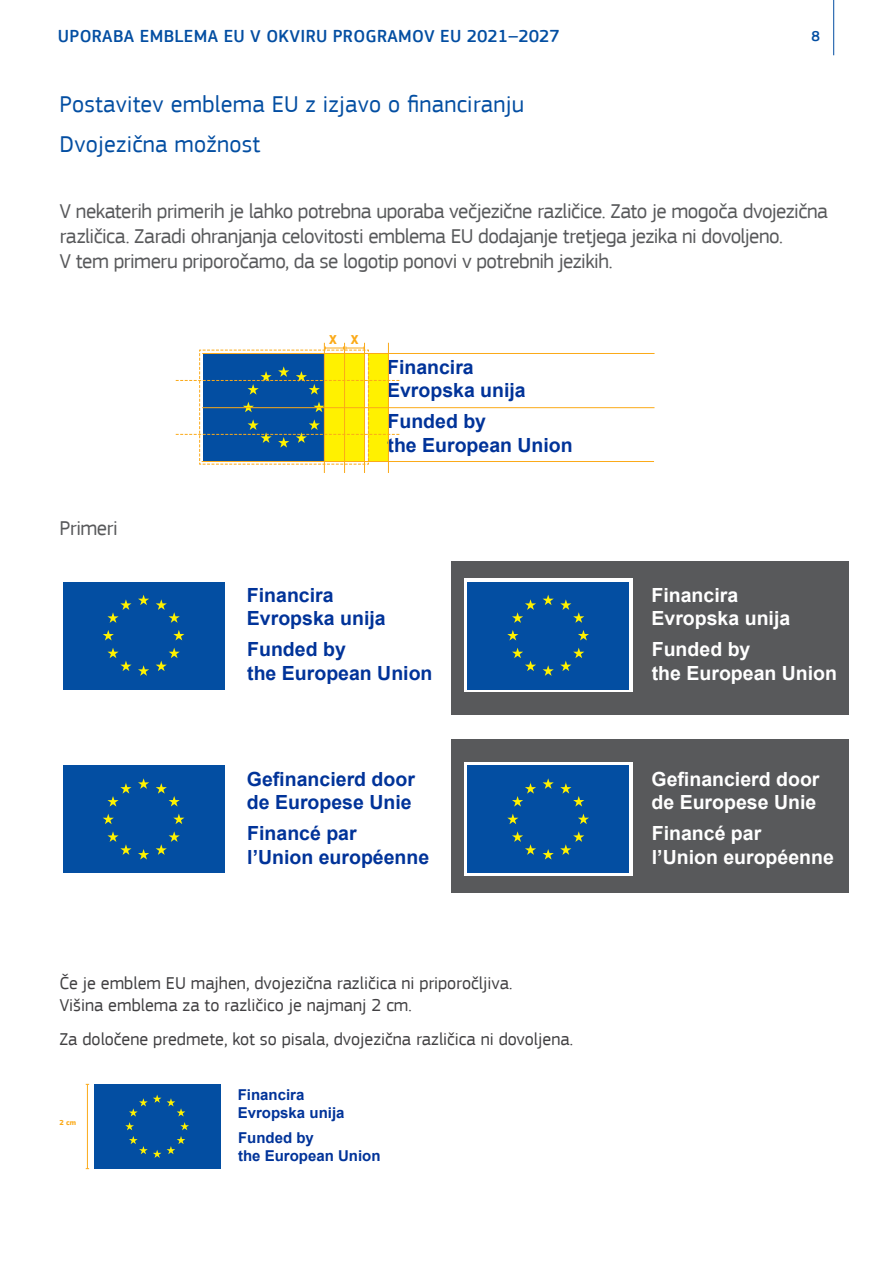
<style>
.page{position:relative;width:893px;height:1263px;background:#fff}
.page>*{position:absolute;margin:0;border:0;box-sizing:border-box;transform-origin:0 0}
.Title_3_Next{font:24px/40.5px "EC Square Sans Pro";letter-spacing:.01em;color:#034ea2}
.Body_big{font:21px/25.2px "EC Square Sans Pro";letter-spacing:-.025em;color:#58595b}
.Logo_1_2{font:700 19.5px/23.4px "Arial";color:#039}
.Logo_1_3{font:700 19.5px/23.4px "Arial";color:#fff}
.Body_left{font:18px "EC Square Sans Pro";color:#414042}
.Body_left_nsa{font:18px "EC Square Sans Pro";color:#414042}
.t1{font:500 18px "EC Square Sans Pro";letter-spacing:.02em;color:#034ea2}
.Logo_1_5{font:700 15px "Arial";color:#039}
.t2{font:500 15px "EC Square Sans Pro";color:#034ea2}
.t3{font:700 13.35px "EC Square Sans Pro";color:#fbaa19}
.Fig_0{font:700 7.5px "EC Square Sans Pro";color:#fbaa19}
</style>
<div class="page">
<hr style="left:833px;top:0;width:1px;height:55px;background:#034ea2">
<div style="left:63px;top:582px;width:161px;height:107px;background:#034ea2"></div>
<svg style="left:138px;top:595px;width:11px;height:10px"></svg>
<svg style="left:107px;top:599px;width:25px;height:24px"></svg>
<svg style="left:103px;top:630px;width:11px;height:10px"></svg>
<svg style="left:107px;top:648px;width:25px;height:23px"></svg>
<svg style="left:138px;top:665px;width:11px;height:11px"></svg>
<svg style="left:156px;top:648px;width:24px;height:23px"></svg>
<svg style="left:173px;top:630px;width:11px;height:10px"></svg>
<svg style="left:156px;top:599px;width:24px;height:24px"></svg>
<div style="left:63px;top:765px;width:161px;height:108px;background:#034ea2"></div>
<svg style="left:138px;top:778px;width:11px;height:11px"></svg>
<svg style="left:107px;top:783px;width:25px;height:24px"></svg>
<svg style="left:103px;top:814px;width:11px;height:10px"></svg>
<svg style="left:107px;top:831px;width:25px;height:24px"></svg>
<svg style="left:138px;top:849px;width:11px;height:10px"></svg>
<svg style="left:156px;top:831px;width:24px;height:24px"></svg>
<svg style="left:173px;top:813px;width:11px;height:11px"></svg>
<svg style="left:156px;top:783px;width:24px;height:23px"></svg>
<hr style="left:324px;top:343px;width:1px;height:130px;background:#fbaa19">
<hr style="left:388px;top:343px;width:1px;height:130px;background:#fbaa19">
<hr style="left:364px;top:343px;width:1px;height:130px;background:#fbaa19">
<hr style="left:344px;top:343px;width:1px;height:130px;background:#fbaa19">
<svg style="left:176px;top:346px;width:223px;height:119px"></svg>
<hr style="left:202px;top:461px;width:452px;height:1px;background:#fbaa19">
<hr style="left:202px;top:353px;width:452px;height:1px;background:#fbaa19">
<hr style="left:202px;top:407px;width:452px;height:1px;background:#fbaa19">
<div style="left:92px;top:1082px;width:131px;height:89px;background:linear-gradient(to right,#034ea2,#034ea2)"></div>
<div style="left:94px;top:1084px;width:126px;height:84px;background:#034ea2"></div>
<svg style="left:125px;top:1122px;width:9px;height:8px"></svg>
<svg style="left:129px;top:1136px;width:56px;height:22px"></svg>
<svg style="left:180px;top:1122px;width:9px;height:8px"></svg>
<svg style="left:129px;top:1094px;width:56px;height:22px"></svg>
<hr style="left:87px;top:1084px;width:1px;height:85px;background:#fbaa19">
<div style="left:451px;top:561px;width:397px;height:153px;background:#58595b"></div>
<div style="left:464px;top:578px;width:168px;height:114px;background:#fff"></div>
<div style="left:467px;top:582px;width:162px;height:107px;background:#034ea2"></div>
<svg style="left:543px;top:595px;width:11px;height:10px"></svg>
<svg style="left:512px;top:599px;width:24px;height:24px"></svg>
<svg style="left:507px;top:630px;width:11px;height:10px"></svg>
<svg style="left:512px;top:648px;width:24px;height:23px"></svg>
<svg style="left:543px;top:665px;width:11px;height:11px"></svg>
<svg style="left:560px;top:648px;width:24px;height:23px"></svg>
<svg style="left:578px;top:630px;width:11px;height:10px"></svg>
<svg style="left:560px;top:599px;width:24px;height:24px"></svg>
<div style="left:451px;top:740px;width:397px;height:153px;background:#58595b"></div>
<div style="left:464px;top:762px;width:168px;height:114px;background:#fff"></div>
<div style="left:467px;top:765px;width:162px;height:108px;background:#034ea2"></div>
<svg style="left:543px;top:778px;width:11px;height:11px"></svg>
<svg style="left:512px;top:783px;width:24px;height:24px"></svg>
<svg style="left:507px;top:814px;width:11px;height:10px"></svg>
<svg style="left:512px;top:831px;width:24px;height:24px"></svg>
<svg style="left:543px;top:849px;width:11px;height:10px"></svg>
<svg style="left:560px;top:831px;width:24px;height:24px"></svg>
<svg style="left:578px;top:813px;width:11px;height:11px"></svg>
<svg style="left:560px;top:783px;width:24px;height:23px"></svg>
<p class="t1" style="left:58px;top:26px;width:503px">UPORABA EMBLEMA EU V OKVIRU PROGRAMOV EU 2021–2027</p>
<p class="t2" style="left:811px;top:27px;width:10px">8</p>
<p class="Title_3_Next" style="left:60px;top:84px;width:466px">Postavitev emblema EU z izjavo o financiranju<br>Dvojezična možnost</p>
<p class="Body_big" style="left:60px;top:198px;width:770px">V nekaterih primerih je lahko potrebna uporaba večjezične različice. Zato je mogoča dvojezična različica. Zaradi ohranjanja celovitosti emblema EU dodajanje tretjega jezika ni dovoljeno.<br>V tem primeru priporočamo, da se logotip ponovi v potrebnih jezikih.</p>
<p class="Body_big" style="left:60px;top:515px;width:60px">Primeri</p>
<p class="t3" style="left:329px;top:331px;width:9px">X</p>
<p class="t3" style="left:351px;top:331px;width:9px">X</p>
<p class="Logo_1_2" style="left:387px;top:355px;width:88px">Financira</p>
<p class="Logo_1_2" style="left:387px;top:379px;width:140px">Evropska unija</p>
<p class="Logo_1_2" style="left:387px;top:410px;width:100px">Funded by</p>
<p class="Logo_1_2" style="left:387px;top:433px;width:187px">the European Union</p>
<p class="Logo_1_2" style="left:247px;top:584px;width:88px">Financira</p>
<p class="Logo_1_2" style="left:247px;top:607px;width:140px">Evropska unija</p>
<p class="Logo_1_2" style="left:247px;top:638px;width:100px">Funded by</p>
<p class="Logo_1_2" style="left:247px;top:661px;width:187px">the European Union</p>
<p class="Logo_1_2" style="left:247px;top:767px;width:169px">Gefinancierd door de Europese Unie</p>
<p class="Logo_1_2" style="left:247px;top:822px;width:184px">Financé par<br>l’Union européenne</p>
<p class="Body_left_nsa" style="left:60px;top:973px;width:454px">Če je emblem EU majhen, dvojezična različica ni priporočljiva.</p>
<p class="Body_left" style="left:60px;top:994px;width:354px">Višina emblema za to različico je najmanj 2 cm.</p>
<p class="Body_left" style="left:60px;top:1029px;width:515px">Za določene predmete, kot so pisala, dvojezična različica ni dovoljena.</p>
<p class="Fig_0" style="left:60px;top:1118px;width:18px">2 cm</p>
<p class="Logo_1_5" style="left:238px;top:1084px;width:68px">Financira</p>
<p class="Logo_1_5" style="left:238px;top:1102px;width:108px">Evropska unija</p>
<p class="Logo_1_5" style="left:238px;top:1127px;width:77px">Funded by</p>
<p class="Logo_1_5" style="left:238px;top:1145px;width:144px">the European Union</p>
<p class="Logo_1_3" style="left:651px;top:584px;width:88px">Financira</p>
<p class="Logo_1_3" style="left:651px;top:607px;width:140px">Evropska unija</p>
<p class="Logo_1_3" style="left:652px;top:638px;width:100px">Funded by</p>
<p class="Logo_1_3" style="left:652px;top:661px;width:187px">the European Union</p>
<p class="Logo_1_3" style="left:651px;top:767px;width:169px">Gefinancierd door de Europese Unie</p>
<p class="Logo_1_3" style="left:652px;top:822px;width:184px">Financé par<br>l’Union européenne</p>
</div>
